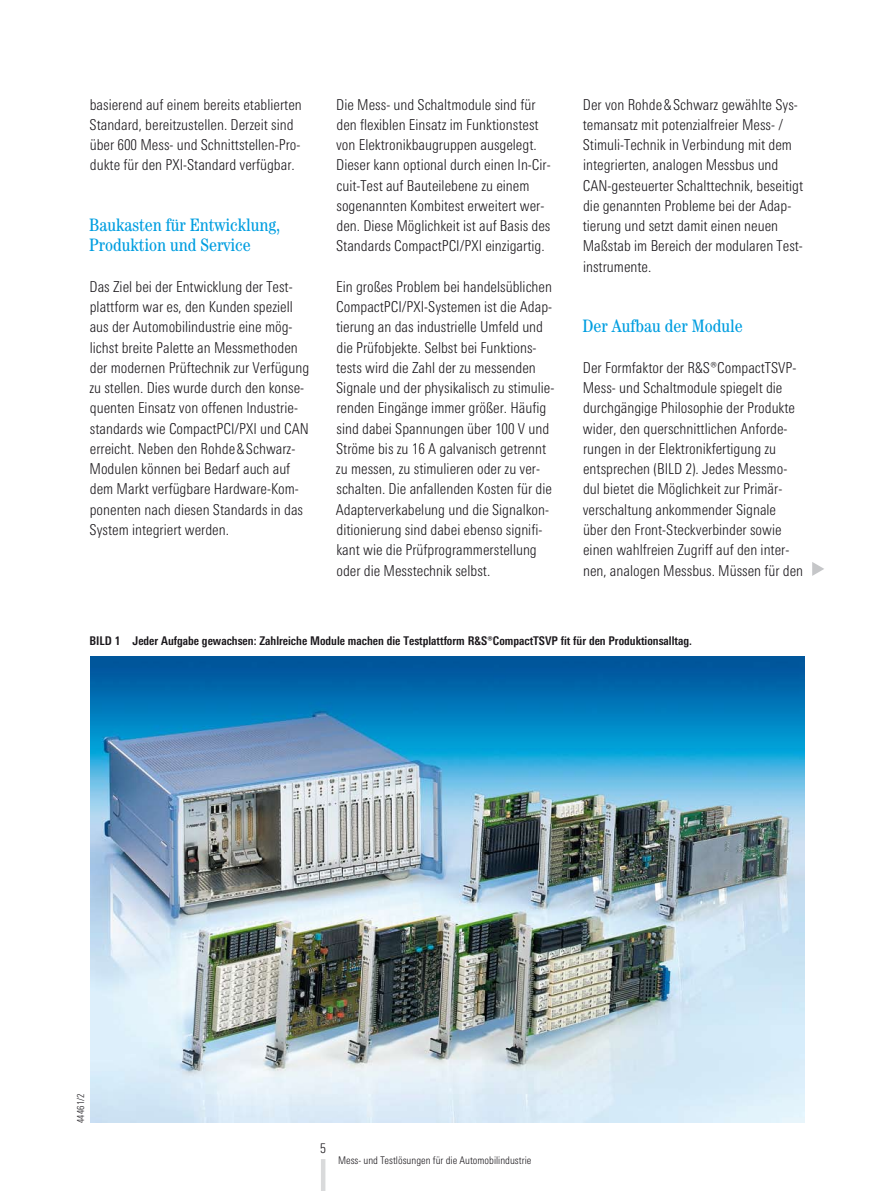
<style>
.page{position:relative;width:893px;height:1191px;background:#fff}
.page>*{position:absolute;margin:0;border:0;box-sizing:border-box;transform-origin:0 0}
.t1{font:condensed 18px/20.2px "Century";color:#009ee0}
.t2{font:300 15px/20.2px "RS Univers Cond";color:#1a171b}
.t3{font:700 12px "RS Univers Cond";color:#1a171b}
.t4{font:300 10.5px "RS Univers Cond";color:#1a171b}
.t5{font:300 9.75px "RS Univers Cond";color:#1a171b}
</style>
<div class="page">
<hr style="left:321px;top:1161px;width:4px;height:30px;background:#d9dadb">
<svg style="left:812px;top:562px;width:12px;height:14px"></svg>
<img style="left:90px;top:656px;width:714px;height:466px">
<p class="t2" style="left:90px;top:94px;width:214px">basierend auf einem bereits etablierten Standard, bereitzustellen. Derzeit sind über 600 Mess- und Schnittstellen-Pro&shy;dukte für den PXI-Standard verfügbar.</p>
<p class="t1" style="left:89px;top:215px;width:192px">Baukasten für Entwicklung,<br>Produktion und Service</p>
<p class="t2" style="left:89px;top:276px;width:221px">Das Ziel bei der Entwicklung der Test&shy;plattform war es, den Kunden speziell aus der Automobilindustrie eine mög&shy;lichst breite Palette an Messmethoden der modernen Prüftechnik zur Verfügung zu stellen. Dies wurde durch den konse&shy;quenten Einsatz von offenen Industrie&shy;standards wie CompactPCI/PXI und CAN erreicht. Neben den Rohde&amp;Schwarz-Modulen können bei Bedarf auch auf dem Markt verfügbare Hardware-Kom&shy;ponenten nach diesen Standards in das System integriert werden.</p>
<p class="t2" style="left:336px;top:94px;width:216px">Die Mess- und Schaltmodule sind für den flexiblen Einsatz im Funktionstest von Elektronikbaugruppen ausgelegt.<br>Dieser kann optional durch einen In-Cir&shy;cuit-Test auf Bauteilebene zu einem sogenannten Kombitest erweitert wer&shy;den. Diese Möglichkeit ist auf Basis des Standards CompactPCI/PXI einzigartig.</p>
<p class="t2" style="left:336px;top:276px;width:220px">Ein großes Problem bei handelsüblichen CompactPCI/PXI-Systemen ist die Adap&shy;tierung an das industrielle Umfeld und die Prüfobjekte. Selbst bei Funktions&shy;tests wird die Zahl der zu messenden Signale und der physikalisch zu stimulie&shy;renden Eingänge immer größer. Häufig sind dabei Spannungen über 100 V und Ströme bis zu 16 A galvanisch getrennt zu messen, zu stimulieren oder zu ver&shy;schalten. Die anfallenden Kosten für die Adapterverkabelung und die Signalkon&shy;ditionierung sind dabei ebenso signifi&shy;kant wie die Prüfprogrammerstellung oder die Messtechnik selbst.</p>
<p class="t2" style="left:583px;top:94px;width:222px">Der von Rohde&amp;Schwarz gewählte Sys&shy;temansatz mit potenzialfreier Mess- / Stimuli-Technik in Verbindung mit dem integrierten, analogen Messbus und CAN-gesteuerter Schalttechnik, beseitigt die genannten Probleme bei der Adap&shy;tierung und setzt damit einen neuen Maßstab im Bereich der modularen Test&shy;instrumente.</p>
<p class="t1" style="left:582px;top:316px;width:162px">Der Aufbau der Module</p>
<p class="t2" style="left:583px;top:357px;width:222px">Der Formfaktor der R&amp;S®CompactTSVP-Mess- und Schaltmodule spiegelt die durchgängige Philosophie der Produkte wider, den querschnittlichen Anforde&shy;rungen in der Elektronikfertigung zu entsprechen (BILD 2). Jedes Messmo&shy;dul bietet die Möglichkeit zur Primär&shy;verschaltung ankommender Signale über den Front-Steckverbinder sowie einen wahlfreien Zugriff auf den inter&shy;nen, analogen Messbus. Müssen für den</p>
<p class="t3" style="left:90px;top:634px;width:604px">BILD 1 Jeder Aufgabe gewachsen: Zahlreiche Module machen die Testplattform R&amp;S®CompactTSVP fit für den Produktionsalltag.</p>
<p class="t5" style="left:75px;top:1123px;width:31px;rotate:-90deg">44461/2</p>
<p class="t4" style="left:338px;top:1153px;width:195px">Mess- und Testlösungen für die Automobilindustrie</p>
</div>
